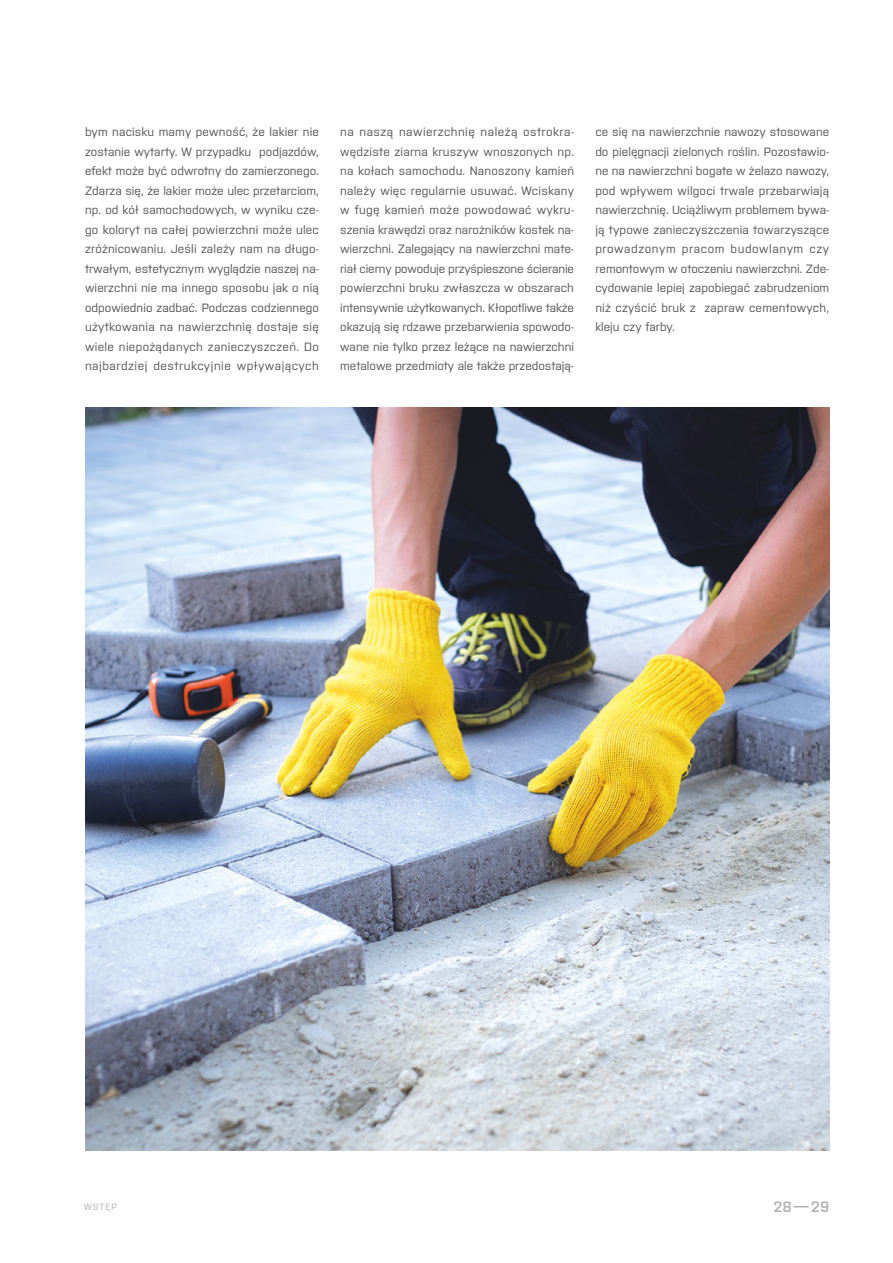
<style>
.page{position:relative;width:893px;height:1263px;background:#fff}
.page>*{position:absolute;margin:0;border:0;box-sizing:border-box;transform-origin:0 0}
.t1{font:600 15px "Purista";color:#b3b2b2}
.t2{font:12px/19.5px "Purista";letter-spacing:.015em;color:#585756;text-align:justify}
.t3{font:9px "Purista";letter-spacing:.1em;color:#b3b2b2}
</style>
<div class="page">
<img style="left:85px;top:407px;width:744px;height:744px">
<p class="t2" style="left:85px;top:122px;width:235px">bym nacisku mamy pewność, że lakier nie zostanie wytarty. W przypadku podjazdów, efekt może być odwrotny do zamierzonego.<br>Zdarza się, że lakier może ulec przetarciom, np. od kół samochodowych, w wyniku cze&shy;go koloryt na całej powierzchni może ulec zróżnicowaniu. Jeśli zależy nam na długo&shy;trwałym, estetycznym wyglądzie naszej na&shy;wierzchni nie ma innego sposobu jak o nią odpowiednio zadbać. Podczas codziennego użytkowania na nawierzchnię dostaje się wiele niepożądanych zanieczyszczeń. Do najbardziej destrukcyjnie wpływających</p>
<p class="t2" style="left:340px;top:122px;width:235px">na naszą nawierzchnię należą ostrokra&shy;wędziste ziarna kruszyw wnoszonych np. na kołach samochodu. Nanoszony kamień należy więc regularnie usuwać. Wciskany w fugę kamień może powodować wykru&shy;szenia krawędzi oraz narożników kostek na&shy;wierzchni. Zalegający na nawierzchni mate&shy;riał cierny powoduje przyśpieszone ścieranie powierzchni bruku zwłaszcza w obszarach intensywnie użytkowanych. Kłopotliwe także okazują się rdzawe przebarwienia spowodo&shy;wane nie tylko przez leżące na nawierzchni metalowe przedmioty ale także przedostają-</p>
<p class="t2" style="left:595px;top:122px;width:236px">ce się na nawierzchnie nawozy stosowane do pielęgnacji zielonych roślin. Pozostawio&shy;ne na nawierzchni bogate w żelazo nawozy, pod wpływem wilgoci trwale przebarwiają nawierzchnię. Uciążliwym problemem bywa&shy;ją typowe zanieczyszczenia towarzyszące prowadzonym pracom budowlanym czy remontowym w otoczeniu nawierzchni. Zde&shy;cydowanie lepiej zapobiegać zabrudzeniom niż czyścić bruk z zapraw cementowych, kleju czy farby.</p>
<p class="t3" style="left:84px;top:1202px;width:34px">WSTĘP</p>
<p class="t1" style="left:773px;top:1198px;width:57px">28—29</p>
</div>
